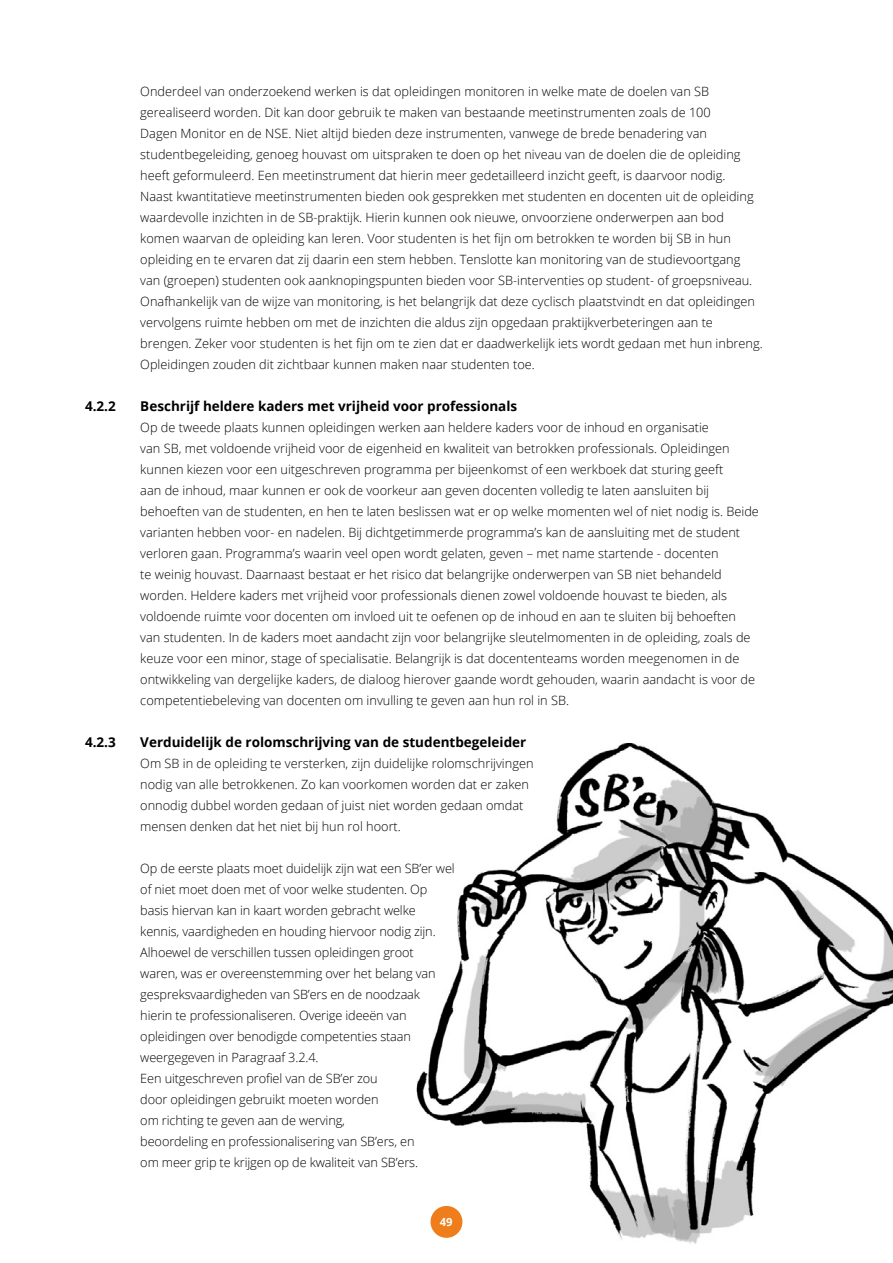
<style>
.page{position:relative;width:893px;height:1263px;background:#fff}
.page>*{position:absolute;margin:0;border:0;box-sizing:border-box;transform-origin:0 0}
.t1{font:700 13.5px "Open Sans";color:#000}
.t2{font:300 12.75px/21px "Open Sans";color:#000}
.t3{font:700 11.25px "Open Sans";color:#fff}
</style>
<div class="page">
<img style="left:416px;top:742px;width:477px;height:502px">
<div style="left:431px;top:1206px;width:31px;height:32px;background:#ef7d1b;border-radius:50%"></div>
<p class="t2" style="left:140px;top:81px;width:624px">Onderdeel van onderzoekend werken is dat opleidingen monitoren in welke mate de doelen van SB gerealiseerd worden. Dit kan door gebruik te maken van bestaande meetinstrumenten zoals de 100<br>Dagen Monitor en de NSE. Niet altijd bieden deze instrumenten, vanwege de brede benadering van studentbegeleiding, genoeg houvast om uitspraken te doen op het niveau van de doelen die de opleiding heeft geformuleerd. Een meetinstrument dat hierin meer gedetailleerd inzicht geeft, is daarvoor nodig.<br>Naast kwantitatieve meetinstrumenten bieden ook gesprekken met studenten en docenten uit de opleiding waardevolle inzichten in de SB-praktijk. Hierin kunnen ook nieuwe, onvoorziene onderwerpen aan bod komen waarvan de opleiding kan leren. Voor studenten is het fijn om betrokken te worden bij SB in hun opleiding en te ervaren dat zij daarin een stem hebben. Tenslotte kan monitoring van de studievoortgang van (groepen) studenten ook aanknopingspunten bieden voor SB-interventies op student- of groepsniveau.<br>Onafhankelijk van de wijze van monitoring, is het belangrijk dat deze cyclisch plaatstvindt en dat opleidingen vervolgens ruimte hebben om met de inzichten die aldus zijn opgedaan praktijkverbeteringen aan te brengen. Zeker voor studenten is het fijn om te zien dat er daadwerkelijk iets wordt gedaan met hun inbreng.<br>Opleidingen zouden dit zichtbaar kunnen maken naar studenten toe.</p>
<p class="t1" style="left:85px;top:397px;width:32px">4.2.2</p>
<p class="t1" style="left:140px;top:397px;width:378px">Beschrijf heldere kaders met vrijheid voor professionals</p>
<p class="t2" style="left:140px;top:417px;width:620px">Op de tweede plaats kunnen opleidingen werken aan heldere kaders voor de inhoud en organisatie<br>van SB, met voldoende vrijheid voor de eigenheid en kwaliteit van betrokken professionals. Opleidingen kunnen kiezen voor een uitgeschreven programma per bijeenkomst of een werkboek dat sturing geeft<br>aan de inhoud, maar kunnen er ook de voorkeur aan geven docenten volledig te laten aansluiten bij behoeften van de studenten, en hen te laten beslissen wat er op welke momenten wel of niet nodig is. Beide varianten hebben voor- en nadelen. Bij dichtgetimmerde programma’s kan de aansluiting met de student verloren gaan. Programma’s waarin veel open wordt gelaten, geven – met name startende - docenten<br>te weinig houvast. Daarnaast bestaat er het risico dat belangrijke onderwerpen van SB niet behandeld worden. Heldere kaders met vrijheid voor professionals dienen zowel voldoende houvast te bieden, als voldoende ruimte voor docenten om invloed uit te oefenen op de inhoud en aan te sluiten bij behoeften van studenten. In de kaders moet aandacht zijn voor belangrijke sleutelmomenten in de opleiding, zoals de keuze voor een minor, stage of specialisatie. Belangrijk is dat docententeams worden meegenomen in de ontwikkeling van dergelijke kaders, de dialoog hierover gaande wordt gehouden, waarin aandacht is voor de competentiebeleving van docenten om invulling te geven aan hun rol in SB.</p>
<p class="t1" style="left:85px;top:733px;width:32px">4.2.3</p>
<p class="t1" style="left:140px;top:733px;width:388px">Verduidelijk de rolomschrijving van de studentbegeleider</p>
<p class="t2" style="left:140px;top:753px;width:395px">Om SB in de opleiding te versterken, zijn duidelijke rolomschrijvingen nodig van alle betrokkenen. Zo kan voorkomen worden dat er zaken onnodig dubbel worden gedaan of juist niet worden gedaan omdat mensen denken dat het niet bij hun rol hoort.</p>
<p class="t2" style="left:140px;top:858px;width:316px">Op de eerste plaats moet duidelijk zijn wat een SB’er wel of niet moet doen met of voor welke studenten. Op basis hiervan kan in kaart worden gebracht welke kennis, vaardigheden en houding hiervoor nodig zijn.<br>Alhoewel de verschillen tussen opleidingen groot<br>waren, was er overeenstemming over het belang van gespreksvaardigheden van SB’ers en de noodzaak hierin te professionaliseren. Overige ideeën van opleidingen over benodigde competenties staan weergegeven in Paragraaf 3.2.4.</p>
<p class="t2" style="left:140px;top:1068px;width:279px">Een uitgeschreven profiel van de SB’er zou<br>door opleidingen gebruikt moeten worden<br>om richting te geven aan de werving,<br>beoordeling en professionalisering van SB’ers, en om meer grip te krijgen op de kwaliteit van SB’ers.</p>
<p class="t3" style="left:440px;top:1214px;width:14px">49</p>
</div>
